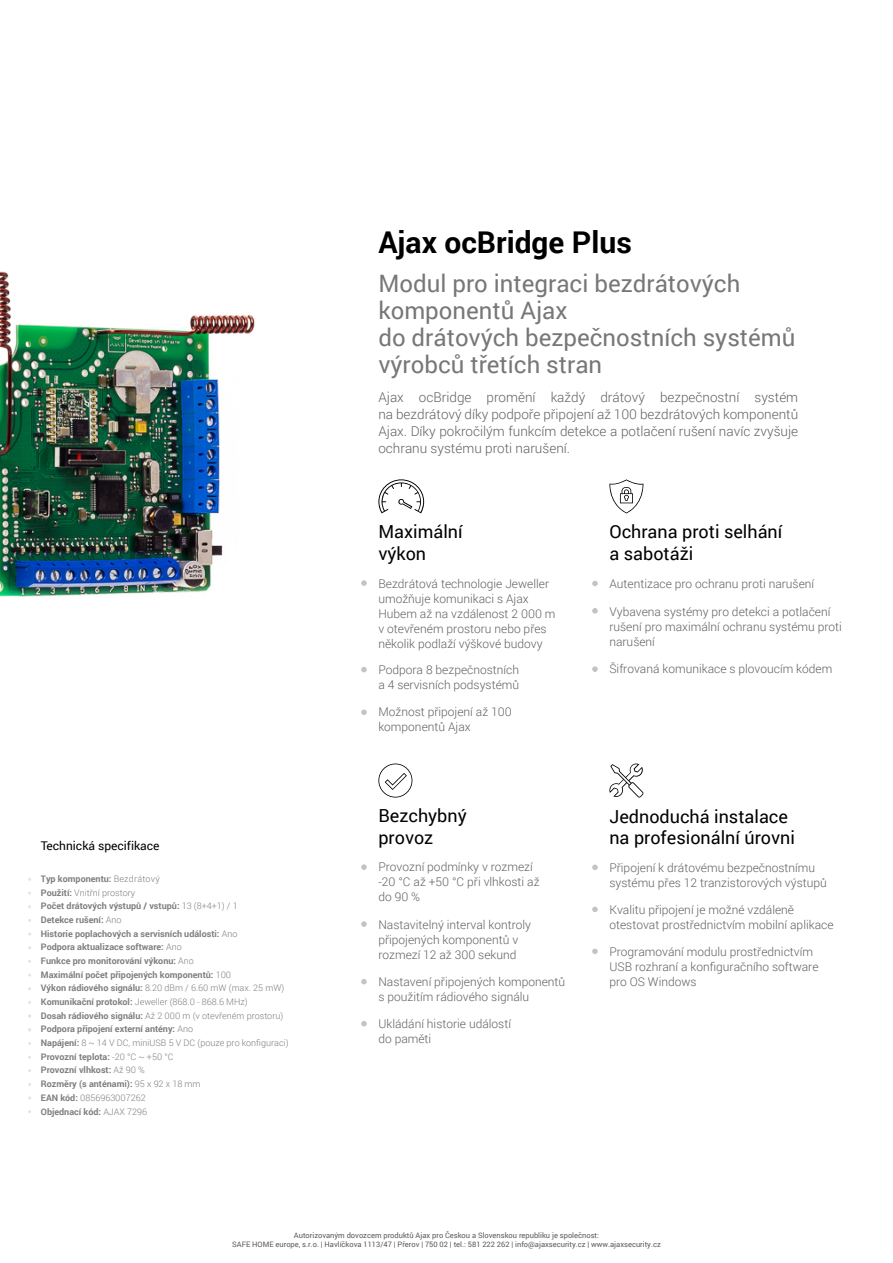
<style>
.page{position:relative;width:893px;height:1263px;background:#fff}
.page>*{position:absolute;margin:0;border:0;box-sizing:border-box;transform-origin:0 0}
.t1{font:700 30px "Roboto";color:#000}
.t2{font:24px/27px "Roboto";color:#777}
.t3{font:18px/21.6px "Roboto";color:#000}
.t4{font:300 13.5px/17.2px "Roboto";color:#616161;text-align:justify}
.t5{font:300 12px/15px "Roboto";color:#616161}
.t6{font:12px "Roboto";color:#000}
.t7{font:700 9px/13.6px "Roboto";color:#7e7e7e}
.t8{font:7.5px/9px "Roboto";color:#595959;text-align:center}
.s1{font-weight:300}
</style>
<div class="page">
<svg style="left:609px;top:763px;width:35px;height:34px"></svg>
<svg style="left:378px;top:479px;width:46px;height:34px"></svg>
<svg style="left:609px;top:479px;width:34px;height:34px"></svg>
<svg style="left:378px;top:763px;width:34px;height:34px"></svg>
<svg style="left:361px;top:921px;width:6px;height:6px"></svg>
<svg style="left:361px;top:979px;width:6px;height:5px"></svg>
<svg style="left:361px;top:1021px;width:6px;height:5px"></svg>
<svg style="left:361px;top:864px;width:6px;height:6px"></svg>
<svg style="left:361px;top:580px;width:6px;height:6px"></svg>
<svg style="left:592px;top:865px;width:6px;height:5px"></svg>
<svg style="left:592px;top:907px;width:6px;height:5px"></svg>
<svg style="left:592px;top:949px;width:6px;height:5px"></svg>
<svg style="left:361px;top:667px;width:6px;height:5px"></svg>
<svg style="left:361px;top:710px;width:6px;height:5px"></svg>
<img style="left:0;top:271px;width:255px;height:326px">
<svg style="left:592px;top:581px;width:6px;height:5px"></svg>
<svg style="left:592px;top:608px;width:6px;height:5px"></svg>
<svg style="left:592px;top:666px;width:6px;height:6px"></svg>
<h1 class="t1" style="left:378px;top:221px;width:255px">Ajax ocBridge Plus</h1>
<h2 class="t2" style="left:378px;top:269px;width:419px">Modul pro integraci bezdrátových komponentů Ajax<br>do drátových bezpečnostních systémů výrobců třetích stran</h2>
<p class="t4" style="left:378px;top:388px;width:421px">Ajax ocBridge promění každý drátový bezpečnostní systém na bezdrátový díky podpoře připojení až 100 bezdrátových komponentů Ajax. Díky pokročilým funkcím detekce a potlačení rušení navíc zvyšuje ochranu systému proti narušení.</p>
<p class="t6" style="left:41px;top:838px;width:120px">Technická specifikace</p>
<p class="t7" style="left:41px;top:872px;width:249px">Typ komponentu: <span class="s1">Bezdrátový<br></span>Použití: <span class="s1">Vnitřní prostory<br></span>Počet drátových výstupů / vstupů: <span class="s1">13 (8+4+1) / 1<br></span>Detekce rušení: <span class="s1">Ano<br></span>Historie poplachových a servisních události: <span class="s1">Ano<br></span>Podpora aktualizace software: <span class="s1">Ano<br></span>Funkce pro monitorování výkonu: <span class="s1">Ano<br></span>Maximální počet připojených komponentů: <span class="s1">100<br></span>Výkon rádiového signálu: <span class="s1">8.20 dBm / 6.60 mW (max. 25 mW)<br></span>Komunikační protokol: <span class="s1">Jeweller (868.0 - 868.6 MHz)<br></span>Dosah rádiového signálu: <span class="s1">Až 2 000 m (v otevřeném prostoru)<br></span>Podpora připojení externí antény: <span class="s1">Ano<br></span>Napájení: <span class="s1">8 ~ 14 V DC, miniUSB 5 V DC (pouze pro konfiguraci)<br></span>Provozní teplota: <span class="s1">-20 °C ~ +50 °C<br></span>Provozní vlhkost: <span class="s1">Až 90 %<br></span>Rozměry (s anténami): <span class="s1">95 x 92 x 18 mm<br></span>EAN kód: <span class="s1">0856963007262<br></span>Objednací kód: <span class="s1">AJAX 7296</span></p>
<h3 class="t3" style="left:378px;top:520px;width:86px">Maximální výkon</h3>
<p class="t5" style="left:378px;top:575px;width:179px">Bezdrátová technologie Jeweller umožňuje komunikaci s Ajax<br>Hubem až na vzdálenost 2 000 m v otevřeném prostoru nebo přes několik podlaží výškové budovy</p>
<p class="t5" style="left:378px;top:662px;width:142px">Podpora 8 bezpečnostních a 4 servisních podsystémů</p>
<p class="t5" style="left:378px;top:704px;width:135px">Možnost připojení až 100 komponentů Ajax</p>
<h3 class="t3" style="left:378px;top:804px;width:90px">Bezchybný provoz</h3>
<p class="t5" style="left:378px;top:859px;width:163px">Provozní podmínky v rozmezí -20 °C až +50 °C při vlhkosti až do 90 %</p>
<p class="t5" style="left:378px;top:917px;width:154px">Nastavitelný interval kontroly připojených komponentů v rozmezí 12 až 300 sekund</p>
<p class="t5" style="left:378px;top:974px;width:188px">Nastavení připojených komponentů s použitím rádiového signálu</p>
<p class="t5" style="left:378px;top:1016px;width:134px">Ukládání historie událostí do paměti</p>
<h3 class="t3" style="left:609px;top:520px;width:174px">Ochrana proti selhání a sabotáži</h3>
<p class="t5" style="left:609px;top:575px;width:206px">Autentizace pro ochranu proti narušení</p>
<p class="t5" style="left:609px;top:604px;width:234px">Vybavena systémy pro detekci a potlačení rušení pro maximální ochranu systému proti narušení</p>
<p class="t5" style="left:609px;top:661px;width:224px">Šifrovaná komunikace s plovoucím kódem</p>
<h3 class="t3" style="left:609px;top:805px;width:187px">Jednoduchá instalace na profesionální úrovni</h3>
<p class="t5" style="left:609px;top:860px;width:219px">Připojení k drátovému bezpečnostnímu systému přes 12 tranzistorových výstupů</p>
<p class="t5" style="left:609px;top:902px;width:226px">Kvalitu připojení je možné vzdáleně otestovat prostřednictvím mobilní aplikace</p>
<p class="t5" style="left:609px;top:944px;width:211px">Programování modulu prostřednictvím<br>USB rozhraní a konfiguračního software pro OS Windows</p>
<p class="t8" style="left:232px;top:1231px;width:430px">Autorizovaným dovozcem produktů Ajax pro Českou a Slovenskou republiku je společnost:<br>SAFE HOME europe, s.r.o. | Havlíčkova 1113/47 | Přerov | 750 02 | tel.: 581 222 262 | info@ajaxsecurity.cz | www.ajaxsecurity.cz</p>
</div>
